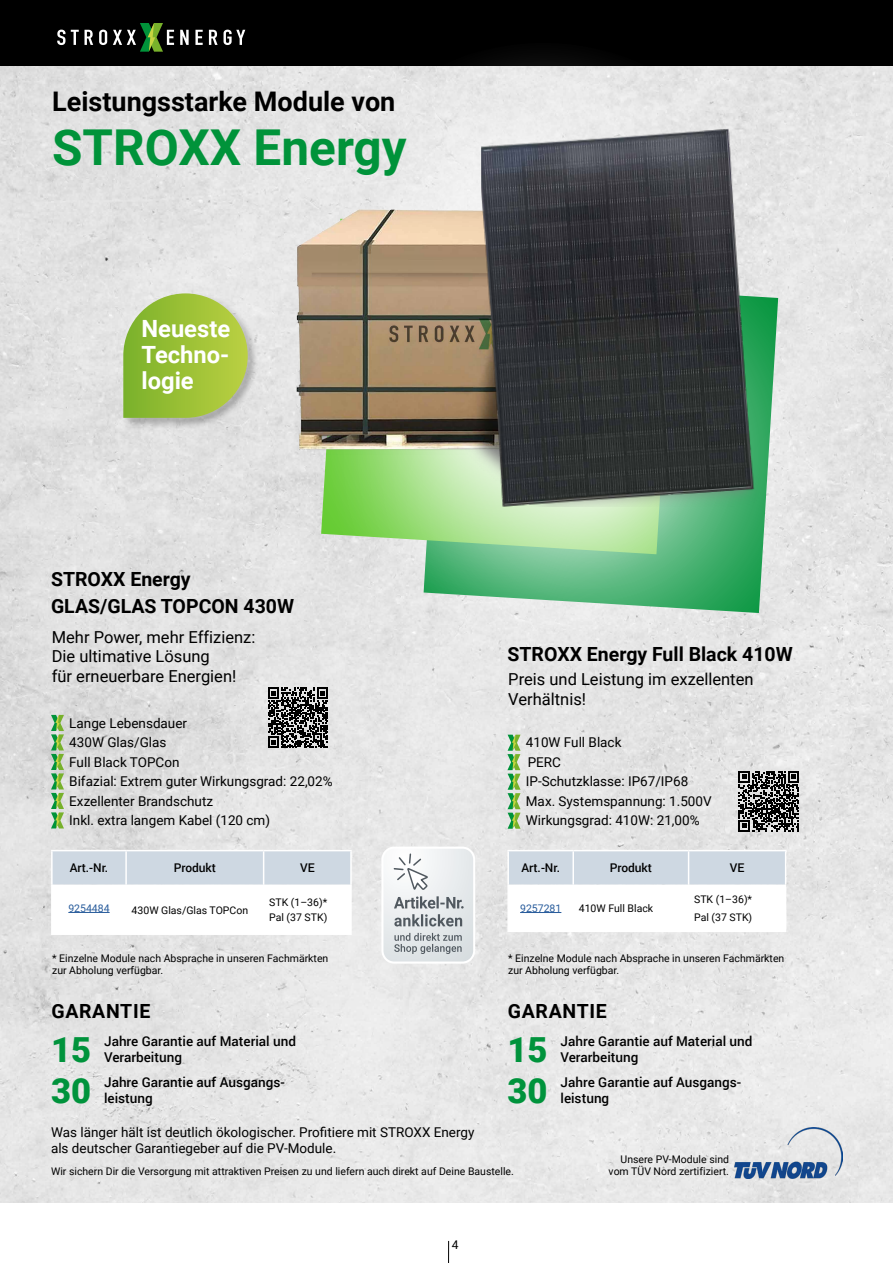
<style>
.page{position:relative;width:893px;height:1263px;background:#fff}
.page>*{position:absolute;margin:0;border:0;box-sizing:border-box;transform-origin:0 0}
.t1{font:700 49.5px "Roboto";color:#00933a}
.t2{font:900 34.5px/41px "Roboto";color:#00933c}
.t3{font:700 27px "Roboto";color:#000}
.t4{font:700 23.7px/26px "Roboto";color:#fff;text-align:justify}
.t5{font:700 19.5px/27px "Roboto";color:#000}
.t6{font:700 19.5px "Roboto";letter-spacing:.035em;color:#000}
.t7{font:16.5px/19.5px "Roboto";color:#000}
.t8{font:13.5px/19.5px "Roboto";color:#000}
.t9{font:500 13.5px/16.5px "Roboto";color:#000}
.t10{font:500 12px "Roboto";letter-spacing:-.01em;color:#000}
.t11{font:12px "Roboto";color:#000}
.t12{font:10.5px/12.8px "Roboto";color:#000}
.t13{font:10.5px "Roboto";color:#275b9b}
</style>
<div class="page">
<img style="left:0;top:66px;width:893px;height:1137px">
<svg style="left:448px;top:1241px;width:1px;height:22px"></svg>
<div style="left:0;top:0;width:893px;height:66px;background:#000"></div>
<svg style="left:180px;top:30px;width:9px;height:15px"></svg>
<svg style="left:195px;top:30px;width:8px;height:15px"></svg>
<svg style="left:209px;top:30px;width:9px;height:15px"></svg>
<svg style="left:224px;top:30px;width:21px;height:15px"></svg>
<svg style="left:57px;top:30px;width:8px;height:15px"></svg>
<svg style="left:71px;top:30px;width:8px;height:15px"></svg>
<svg style="left:85px;top:30px;width:8px;height:15px"></svg>
<svg style="left:99px;top:30px;width:8px;height:15px"></svg>
<svg style="left:113px;top:23px;width:61px;height:29px"></svg>
<svg style="left:318px;top:43px;width:450px;height:408px;fill:#e7e7e7"></svg>
<svg style="left:51px;top:715px;width:13px;height:113px"></svg>
<img style="left:734px;top:1128px;width:108px;height:50px">
<svg style="left:53px;top:851px;width:297px;height:84px"></svg>
<hr style="left:125px;top:851px;width:2px;height:34px;background:#fff">
<hr style="left:263px;top:851px;width:1px;height:34px;background:#fff">
<hr style="left:350px;top:851px;width:2px;height:34px;background:#fff">
<hr style="left:51px;top:850px;width:75px;height:1px;background:#fff">
<hr style="left:51px;top:851px;width:2px;height:34px;background:#fff">
<hr style="left:126px;top:850px;width:138px;height:1px;background:#fff">
<hr style="left:264px;top:850px;width:88px;height:1px;background:#fff">
<hr style="left:51px;top:885px;width:2px;height:50px;background:#fff">
<hr style="left:263px;top:885px;width:1px;height:50px;background:#fff">
<hr style="left:350px;top:885px;width:2px;height:50px;background:#fff">
<hr style="left:68px;top:912px;width:42px;height:1px;background:#275b9b">
<svg style="left:509px;top:851px;width:276px;height:81px"></svg>
<hr style="left:572px;top:851px;width:2px;height:34px;background:#fff">
<hr style="left:688px;top:851px;width:1px;height:34px;background:#fff">
<hr style="left:785px;top:851px;width:1px;height:34px;background:#fff">
<hr style="left:507px;top:850px;width:66px;height:1px;background:#fff">
<hr style="left:507px;top:851px;width:2px;height:34px;background:#fff">
<hr style="left:573px;top:850px;width:116px;height:1px;background:#fff">
<hr style="left:689px;top:850px;width:97px;height:1px;background:#fff">
<hr style="left:507px;top:885px;width:2px;height:47px;background:#fff">
<hr style="left:688px;top:885px;width:1px;height:47px;background:#fff">
<hr style="left:785px;top:885px;width:1px;height:47px;background:#fff">
<hr style="left:520px;top:912px;width:41px;height:1px;background:#275b9b">
<svg style="left:507px;top:735px;width:14px;height:94px"></svg>
<svg style="left:739px;top:771px;width:60px;height:60px;background:#585858"></svg>
<svg style="left:309px;top:190px;width:562px;height:530px;background:#c1dac7"></svg>
<img style="left:269px;top:156px;width:212px;height:350px">
<svg style="left:381px;top:846px;width:94px;height:118px"></svg>
<div style="left:121px;top:291px;width:139px;height:139px;background:#000;opacity:.3"></div>
<div style="left:119px;top:289px;width:133px;height:133px;background:#fff;opacity:.3"></div>
<svg style="left:123px;top:293px;width:125px;height:125px;background:#a4c451"></svg>
<svg style="left:268px;top:687px;width:60px;height:61px;background:#545454"></svg>
<img style="left:481px;top:103px;width:304px;height:441px">
<h3 class="t3" style="left:52px;top:83px;width:345px">Leistungsstarke Module von</h3>
<h1 class="t1" style="left:52px;top:113px;width:356px">STROXX Energy</h1>
<h3 class="t4" style="left:141px;top:315px;width:90px">Neueste Techno&shy;logie</h3>
<h3 class="t5" style="left:51px;top:565px;width:245px">STROXX Energy<br>GLAS/GLAS TOPCON 430W</h3>
<h3 class="t7" style="left:52px;top:627px;width:205px">Mehr Power, mehr Effizienz:<br>Die ultimative Lösung<br>für erneuerbare Energien!</h3>
<p class="t8" style="left:69px;top:712px;width:265px">Lange Lebensdauer<br>430W Glas/Glas<br>Full Black TOPCon<br>Bifazial: Extrem guter Wirkungsgrad: 22,02%<br>Exzellenter Brandschutz<br>Inkl. extra langem Kabel (120 cm)</p>
<p class="t10" style="left:70px;top:859px;width:40px">Art.-Nr.</p>
<p class="t10" style="left:174px;top:859px;width:44px">Produkt</p>
<p class="t10" style="left:300px;top:859px;width:16px">VE</p>
<p class="t13" style="left:68px;top:900px;width:43px">9254484</p>
<p class="t12" style="left:132px;top:904px;width:118px">430W Glas/Glas TOPCon</p>
<p class="t12" style="left:269px;top:894px;width:60px;line-height:15px">STK (1–36)*<br>Pal (37 STK)</p>
<p class="t12" style="left:52px;top:951px;width:278px">* Einzelne Module nach Absprache in unseren Fachmärkten zur Abholung verfügbar.</p>
<h3 class="t6" style="left:51px;top:997px;width:100px">GARANTIE</h3>
<h2 class="t2" style="left:51px;top:1028px;width:42px">15<br>30</h2>
<p class="t9" style="left:104px;top:1032px;width:193px">Jahre Garantie auf Material und<br>Verarbeitung</p>
<p class="t9" style="left:104px;top:1073px;width:182px">Jahre Garantie auf Ausgangs&shy;leistung</p>
<h3 class="t5" style="left:508px;top:640px;width:287px">STROXX Energy Full Black 410W</h3>
<h3 class="t7" style="left:508px;top:669px;width:247px">Preis und Leistung im exzellenten<br>Verhältnis!</h3>
<p class="t8" style="left:526px;top:732px;width:187px">410W Full Black<br>PERC<br>IP-Schutzklasse: IP67/IP68<br>Max. Systemspannung: 1.500V<br>Wirkungsgrad: 410W: 21,00%</p>
<p class="t10" style="left:521px;top:859px;width:40px">Art.-Nr.</p>
<p class="t10" style="left:610px;top:859px;width:44px">Produkt</p>
<p class="t10" style="left:730px;top:859px;width:16px">VE</p>
<p class="t13" style="left:520px;top:901px;width:43px">9257281</p>
<p class="t12" style="left:579px;top:901px;width:76px">410W Full Black</p>
<p class="t12" style="left:694px;top:890px;width:60px;line-height:18px">STK (1–36)*<br>Pal (37 STK)</p>
<p class="t12" style="left:508px;top:951px;width:278px">* Einzelne Module nach Absprache in unseren Fachmärkten zur Abholung verfügbar.</p>
<h3 class="t6" style="left:508px;top:997px;width:100px">GARANTIE</h3>
<h2 class="t2" style="left:507px;top:1028px;width:42px">15<br>30</h2>
<p class="t9" style="left:560px;top:1032px;width:193px">Jahre Garantie auf Material und<br>Verarbeitung</p>
<p class="t9" style="left:560px;top:1073px;width:182px">Jahre Garantie auf Ausgangs&shy;leistung</p>
<p class="t8" style="left:51px;top:1123px;width:425px;line-height:16.2px">Was länger hält ist deutlich ökologischer. Profitiere mit STROXX Energy als deutscher Garantiegeber auf die PV-Module.</p>
<p class="t12" style="left:51px;top:1164px;width:464px">Wir sichern Dir die Versorgung mit attraktiven Preisen zu und liefern auch direkt auf Deine Baustelle.</p>
<p class="t11" style="left:450px;top:1237px;width:10px">44</p>
<p class="t12" style="left:609px;top:1152px;width:122px;text-align:right">Unsere PV-Module sind vom TÜV Nord zertifiziert.</p>
</div>
